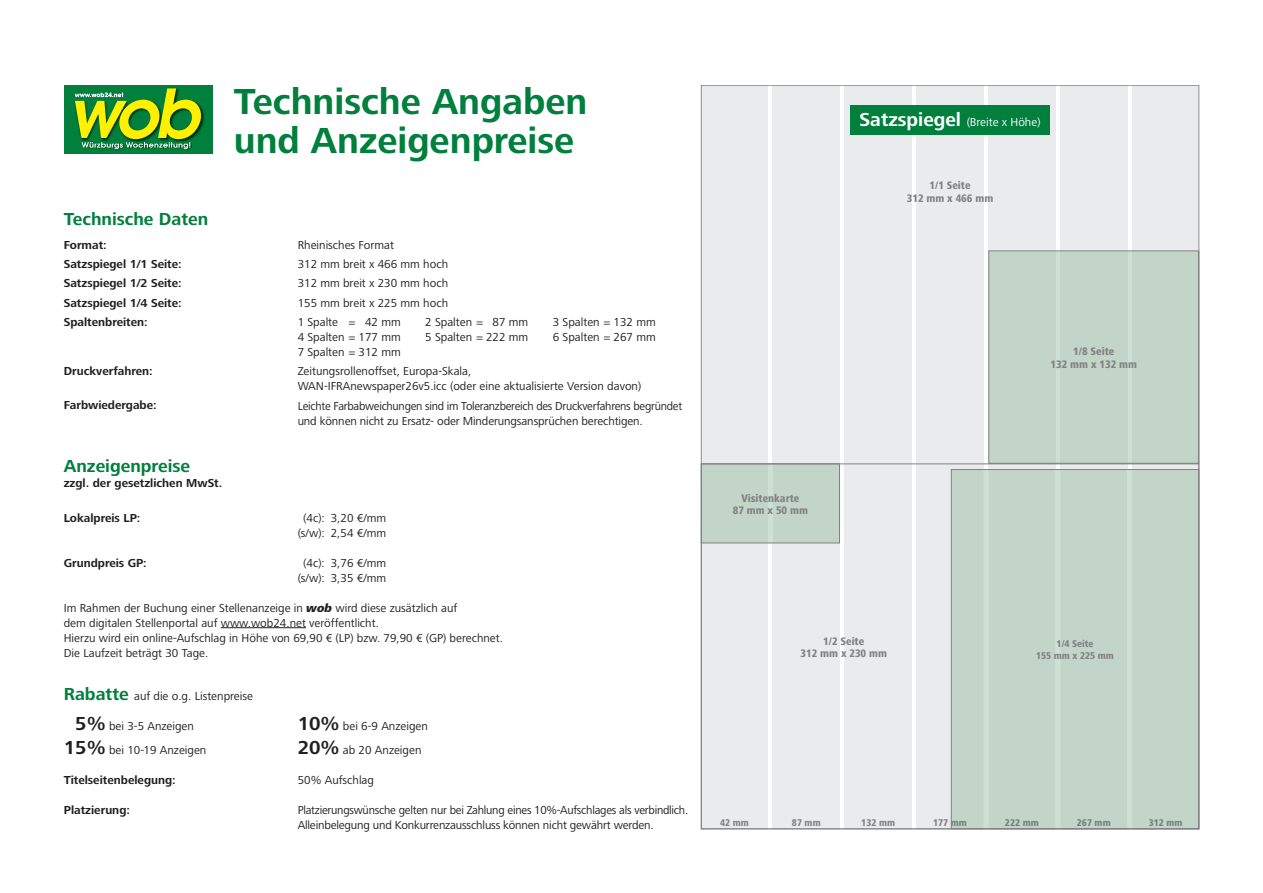
<style>
.page{position:relative;width:1263px;height:893px;background:#fff}
.page>*{position:absolute;margin:0;border:0;box-sizing:border-box;transform-origin:0 0}
.t1{font:700 37.5px/39px "Frutiger Next LT";color:#007f3d}
.t2{font:700 18px "Frutiger Next LT";color:#007f3d}
.t3{font:12px/15px "Frutiger Next LT";color:#221f1f}
.t4{font:12px/15px "Frutiger Next LT";letter-spacing:-.02em;color:#221f1f}
.t5{font:700 12px "Frutiger Next LT";color:#221f1f}
.t6{font:12px "Frutiger Next LT";color:#fff}
.t7{font:800 condensed 11.25px/12.5px "Frutiger Next LT";color:#808284;text-align:center}
.t8{font:800 condensed 10.2px/12.5px "Frutiger Next LT";color:#808284;text-align:center}
.t9{font:800 condensed 10.2px "Frutiger Next LT";color:#73817b}
.s1{font-weight:800;font-style:italic}
.s2{font-weight:700;font-size:18px;color:#007f3d}
.s3{font-weight:700;font-size:19.5px}
</style>
<div class="page">
<div style="left:701px;top:85px;width:498px;height:742px;background:#eaebec"></div>
<div style="left:768px;top:464px;width:5px;height:79px;background:#cde1d3"></div>
<div style="left:702px;top:464px;width:66px;height:79px;background:#c2d5c8"></div>
<div style="left:773px;top:464px;width:66px;height:79px;background:#c2d5c8"></div>
<svg style="left:1055px;top:252px;width:77px;height:210px"></svg>
<div style="left:989px;top:251px;width:66px;height:212px;background:#c2d5c8"></div>
<div style="left:1060px;top:251px;width:67px;height:212px;background:#c2d5c8"></div>
<div style="left:1132px;top:251px;width:66px;height:212px;background:#c2d5c8"></div>
<div style="left:953px;top:471px;width:244px;height:356px;background:#c2d5c8"></div>
<hr style="left:221px;top:627px;width:85px;height:1px;background:#221f1f">
<div style="left:701px;top:463px;width:139px;height:80px;border:1px solid #808284"></div>
<div style="left:988px;top:250px;width:211px;height:214px;border:1px solid #808284"></div>
<div style="left:951px;top:469px;width:248px;height:360px;border:1px solid #808284"></div>
<div style="left:850px;top:105px;width:200px;height:29px;background:#007f3d"></div>
<div style="left:64px;top:85px;width:149px;height:68px;background:#007f3d"></div>
<svg style="left:75px;top:88px;width:128px;height:61px"></svg>
<h1 class="t1" style="left:234px;top:83px;width:355px">Technische Angaben und Anzeigenpreise</h1>
<h2 class="t2" style="left:64px;top:210px;width:146px">Technische Daten</h2>
<p class="t5" style="left:64px;top:239px;width:45px">Format:</p>
<p class="t3" style="left:298px;top:238px;width:98px">Rheinisches Format</p>
<p class="t5" style="left:64px;top:258px;width:120px">Satzspiegel 1/1 Seite:</p>
<p class="t3" style="left:298px;top:257px;width:152px">312 mm breit x 466 mm hoch</p>
<p class="t5" style="left:64px;top:277px;width:120px">Satzspiegel 1/2 Seite:</p>
<p class="t3" style="left:298px;top:276px;width:152px">312 mm breit x 230 mm hoch</p>
<p class="t5" style="left:64px;top:297px;width:120px">Satzspiegel 1/4 Seite:</p>
<p class="t3" style="left:298px;top:296px;width:152px">155 mm breit x 225 mm hoch</p>
<p class="t5" style="left:64px;top:316px;width:86px">Spaltenbreiten:</p>
<p class="t3" style="left:298px;top:315px;width:105px">1 Spalte = 42 mm</p>
<p class="t3" style="left:425px;top:315px;width:105px">2 Spalten = 87 mm</p>
<p class="t3" style="left:553px;top:315px;width:104px">3 Spalten = 132 mm</p>
<p class="t3" style="left:298px;top:330px;width:105px">4 Spalten = 177 mm</p>
<p class="t3" style="left:425px;top:330px;width:105px">5 Spalten = 222 mm</p>
<p class="t3" style="left:553px;top:330px;width:104px">6 Spalten = 267 mm</p>
<p class="t3" style="left:298px;top:345px;width:105px">7 Spalten = 312 mm</p>
<p class="t5" style="left:64px;top:365px;width:90px">Druckverfahren:</p>
<p class="t3" style="left:298px;top:364px;width:345px">Zeitungsrollenoffset, Europa-Skala,<br>WAN-IFRAnewspaper26v5.icc (oder eine aktualisierte Version davon)</p>
<p class="t5" style="left:64px;top:399px;width:94px">Farbwiedergabe:</p>
<p class="t4" style="left:298px;top:398px;width:386px">Leichte Farbabweichungen sind im Toleranzbereich des Druckverfahrens begründet und können nicht zu Ersatz- oder Minderungsansprüchen berechtigen.</p>
<h2 class="t2" style="left:64px;top:457px;width:128px">Anzeigenpreise</h2>
<p class="t5" style="left:64px;top:477px;width:160px">zzgl. der gesetzlichen MwSt.</p>
<p class="t5" style="left:64px;top:511px;width:78px">Lokalpreis LP:</p>
<p class="t3" style="left:298px;top:510px;width:90px;text-align:center">(4c): 3,20 €/mm (s/w): 2,54 €/mm</p>
<p class="t5" style="left:64px;top:556px;width:85px">Grundpreis GP:</p>
<p class="t3" style="left:298px;top:555px;width:90px;text-align:center">(4c): 3,76 €/mm (s/w): 3,35 €/mm</p>
<p class="t3" style="left:64px;top:600px;width:441px">Im Rahmen der Buchung einer Stellenanzeige in <span class="s1">wob</span> wird diese zusätzlich auf<br>dem digitalen Stellenportal auf www.wob24.net veröffentlicht.<br>Hierzu wird ein online-Aufschlag in Höhe von 69,90 € (LP) bzw. 79,90 € (GP) berechnet.<br>Die Laufzeit beträgt 30 Tage.</p>
<p class="t3" style="left:64px;top:689px;width:191px"><span class="s2">Rabatte</span> auf die o.g. Listenpreise</p>
<p class="t3" style="left:75px;top:719px;width:120px"><span class="s3">5%</span> bei 3-5 Anzeigen</p>
<p class="t3" style="left:298px;top:719px;width:132px"><span class="s3">10%</span> bei 6-9 Anzeigen</p>
<p class="t3" style="left:64px;top:743px;width:144px"><span class="s3">15%</span> bei 10-19 Anzeigen</p>
<p class="t3" style="left:298px;top:743px;width:125px"><span class="s3">20%</span> ab 20 Anzeigen</p>
<p class="t5" style="left:64px;top:774px;width:114px">Titelseitenbelegung:</p>
<p class="t3" style="left:298px;top:773px;width:78px">50% Aufschlag</p>
<p class="t5" style="left:64px;top:804px;width:68px">Platzierung:</p>
<p class="t4" style="left:298px;top:803px;width:392px">Platzierungswünsche gelten nur bei Zahlung eines 10%-Aufschlages als verbindlich.<br>Alleinbelegung und Konkurrenz ausschluss können nicht gewährt werden.</p>
<p class="t6" style="left:859px;top:116px;width:182px"><span class="s3">Satzspiegel</span> (Breite x Höhe)</p>
<p class="t7" style="left:907px;top:179px;width:88px">1/1 Seite<br>312 mm x 466 mm</p>
<p class="t7" style="left:733px;top:491px;width:77px">Visitenkarte<br>87 mm x 50 mm</p>
<p class="t7" style="left:800px;top:634px;width:88px">1/2 Seite<br>312 mm x 230 mm</p>
<p class="t7" style="left:1050px;top:345px;width:88px">1/8 Seite<br>132 mm x 132 mm</p>
<p class="t8" style="left:1036px;top:637px;width:79px">1/4 Seite<br>155 mm x 225 mm</p>
<p class="t8" style="left:720px;top:816px;width:30px">42 mm</p>
<p class="t8" style="left:792px;top:816px;width:30px">87 mm</p>
<p class="t8" style="left:861px;top:816px;width:35px">132 mm</p>
<p class="t9" style="left:933px;top:816px;width:35px">177 mm</p>
<p class="t9" style="left:1005px;top:816px;width:35px">222 mm</p>
<p class="t9" style="left:1077px;top:816px;width:35px">267 mm</p>
<p class="t9" style="left:1149px;top:816px;width:35px">312 mm</p>
</div>
